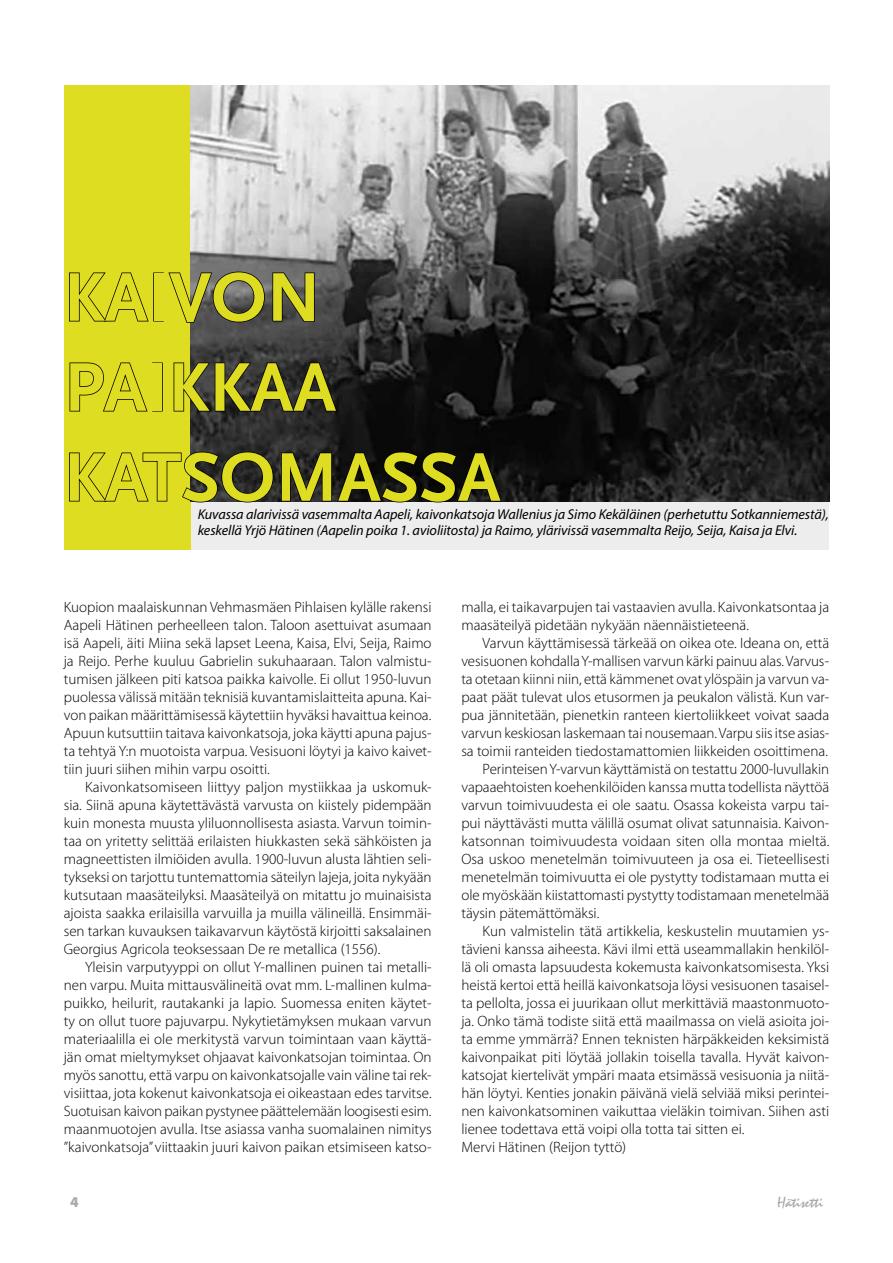
<style>
.page{position:relative;width:893px;height:1263px;background:#fff}
.page>*{position:absolute;margin:0;border:0;box-sizing:border-box;transform-origin:0 0}
.OTS_1{font:700 72px "Scala Sans OT";color:#dedd21}
.leipis_sis{font:300 15px/18px "Myriad Pro";color:#000;text-align:justify}
.leipis_1rivi{font:300 15px/18px "Myriad Pro";color:#000;text-align:justify}
.t1{font:15px "Mistral";color:#aaa}
.t2{font:900 15px "Myriad Pro";color:#aaa}
.kuvateksti{font:italic 14.25px/16.5px "Myriad Pro";letter-spacing:-.005em;color:#000}
</style>
<div class="page">
<div style="left:191px;top:502px;width:638px;height:48px;background:#ededed"></div>
<div style="left:64px;top:85px;width:127px;height:465px;background:#dedd21"></div>
<img style="left:191px;top:85px;width:638px;height:417px">
<svg style="left:69px;top:272px;width:80px;height:50px"></svg>
<div style="left:153px;top:272px;width:11px;height:49px;border:2px solid #000"></div>
<svg style="left:168px;top:271px;width:98px;height:53px"></svg>
<svg style="left:272px;top:272px;width:43px;height:51px;background:#474747"></svg>
<svg style="left:69px;top:362px;width:79px;height:50px"></svg>
<div style="left:152px;top:362px;width:11px;height:49px;border:2px solid #000"></div>
<svg style="left:173px;top:362px;width:165px;height:51px;background:#373728"></svg>
<svg style="left:69px;top:451px;width:205px;height:52px"></svg>
<svg style="left:280px;top:445px;width:222px;height:58px;background:#151515"></svg>
<p class="OTS_1" style="left:64px;top:257px;width:259px">KAIVON</p>
<p class="OTS_1" style="left:64px;top:347px;width:274px">PAIKKAA</p>
<p class="OTS_1" style="left:64px;top:437px;width:438px">KATSOMASSA</p>
<p class="kuvateksti" style="left:198px;top:506px;width:633px">Kuvassa alarivissä vasemmalta Aapeli, kaivonkatsoja Wallenius ja Simo Kekäläinen (perhetuttu Sotkanniemestä), keskellä Yrjö Hätinen (Aapelin poika 1. avioliitosta) ja Raimo, ylärivissä vasemmalta Reijo, Seija, Kaisa ja Elvi.</p>
<p class="leipis_1rivi" style="left:64px;top:598px;width:369px">Kuopion maalaiskunnan Vehmasmäen Pihlaisen kylälle rakensi Aapeli Hätinen perheelleen talon. Taloon asettuivat asumaan isä Aapeli, äiti Miina sekä lapset Leena, Kaisa, Elvi, Seija, Raimo ja Reijo. Perhe kuuluu Gabrielin sukuhaaraan. Talon valmistu&shy;tumisen jälkeen piti katsoa paikka kaivolle. Ei ollut 1950-luvun puolessa välissä mitään teknisiä kuvantamislaitteita apuna. Kai&shy;von paikan määrittämisessä käytettiin hyväksi havaittua keinoa.<br>Apuun kutsuttiin taitava kaivonkatsoja, joka käytti apuna pajus&shy;ta tehtyä Y:n muotoista varpua. Vesisuoni löytyi ja kaivo kaivet&shy;tiin juuri siihen mihin varpu osoitti.</p>
<p class="leipis_sis" style="left:64px;top:778px;width:369px;text-indent:21px">Kaivonkatsomiseen liittyy paljon mystiikkaa ja uskomuk&shy;sia. Siinä apuna käytettävästä varvusta on kiistely pidempään kuin monesta muusta yliluonnollisesta asiasta. Varvun toimin&shy;taa on yritetty selittää erilaisten hiukkasten sekä sähköisten ja magneettisten ilmiöiden avulla. 1900-luvun alusta lähtien seli&shy;tykseksi on tarjottu tuntemattomia säteilyn lajeja, joita nykyään kutsutaan maasäteilyksi. Maasäteilyä on mitattu jo muinaisista ajoista saakka erilaisilla varvuilla ja muilla välineillä. Ensimmäi&shy;sen tarkan kuvauksen taikavarvun käytöstä kirjoitti saksalainen Georgius Agricola teoksessaan De re metallica (1556).</p>
<p class="leipis_sis" style="left:64px;top:958px;width:369px;text-indent:21px">Yleisin varputyyppi on ollut Y-mallinen puinen tai metalli&shy;nen varpu. Muita mittausvälineitä ovat mm. L-mallinen kulma&shy;puikko, heilurit, rautakanki ja lapio. Suomessa eniten käytet&shy;ty on ollut tuore pajuvarpu. Nykytietämyksen mukaan varvun materiaalilla ei ole merkitystä varvun toimintaan vaan käyttä&shy;jän omat mieltymykset ohjaavat kaivonkatsojan toimintaa. On myös sanottu, että varpu on kaivonkatsojalle vain väline tai rek&shy;visiittaa, jota kokenut kaivonkatsoja ei oikeastaan edes tarvitse.<br>Suotuisan kaivon paikan pystynee päättelemään loogisesti esim. maanmuotojen avulla. Itse asiassa vanha suomalainen nimitys ”kaivonkatsoja” viittaakin juuri kaivon paikan etsimiseen katso-</p>
<p class="leipis_sis" style="left:461px;top:598px;width:369px">malla, ei taikavarpujen tai vastaavien avulla. Kaivonkatsontaa ja maasäteilyä pidetään nykyään näennäistieteenä.</p>
<p class="leipis_sis" style="left:461px;top:634px;width:369px;text-indent:21px">Varvun käyttämisessä tärkeää on oikea ote. Ideana on, että vesisuonen kohdalla Y-mallisen varvun kärki painuu alas. Varvus&shy;ta otetaan kiinni niin, että kämmenet ovat ylöspäin ja varvun va&shy;paat päät tulevat ulos etusormen ja peukalon välistä. Kun var&shy;pua jännitetään, pienetkin ranteen kiertoliikkeet voivat saada varvun keskiosan laskemaan tai nousemaan. Varpu siis itse asias&shy;sa toimii ranteiden tiedostamattomien liikkeiden osoittimena.</p>
<p class="leipis_sis" style="left:461px;top:760px;width:370px;text-indent:21px">Perinteisen Y-varvun käyttämistä on testattu 2000-luvullakin vapaaehtoisten koehenkilöiden kanssa mutta todellista näyttöä varvun toimivuudesta ei ole saatu. Osassa kokeista varpu tai&shy;pui näyttävästi mutta välillä osumat olivat satunnaisia. Kaivon&shy;katsonnan toimivuudesta voidaan siten olla montaa mieltä.<br>Osa uskoo menetelmän toimivuuteen ja osa ei. Tieteellisesti menetelmän toimivuutta ei ole pystytty todistamaan mutta ei ole myöskään kiistattomasti pystytty todistamaan menetelmää täysin pätemättömäksi.</p>
<p class="leipis_sis" style="left:461px;top:922px;width:369px;text-indent:21px">Kun valmistelin tätä artikkelia, keskustelin muutamien ys&shy;tävieni kanssa aiheesta. Kävi ilmi että useammallakin henkilöl&shy;lä oli omasta lapsuudesta kokemusta kaivonkatsomisesta. Yksi heistä kertoi että heillä kaivonkatsoja löysi vesisuonen tasaisel&shy;ta pellolta, jossa ei juurikaan ollut merkittäviä maastonmuoto&shy;ja. Onko tämä todiste siitä että maailmassa on vielä asioita joi&shy;ta emme ymmärrä? Ennen teknisten härpäkkeiden keksimistä kaivonpaikat piti löytää jollakin toisella tavalla. Hyvät kaivon&shy;katsojat kiertelivät ympäri maata etsimässä vesisuonia ja niitä&shy;hän löytyi. Kenties jonakin päivänä vielä selviää miksi perintei&shy;nen kaivonkatsominen vaikuttaa vieläkin toimivan. Siihen asti lienee todettava että voipi olla totta tai sitten ei.</p>
<p class="leipis_1rivi" style="left:461px;top:1138px;width:166px">Mervi Hätinen (Reijon tyttö)</p>
<p class="t2" style="left:70px;top:1193px;width:10px">4</p>
<p class="t1" style="left:778px;top:1193px;width:46px">Hätisetti</p>
</div>
